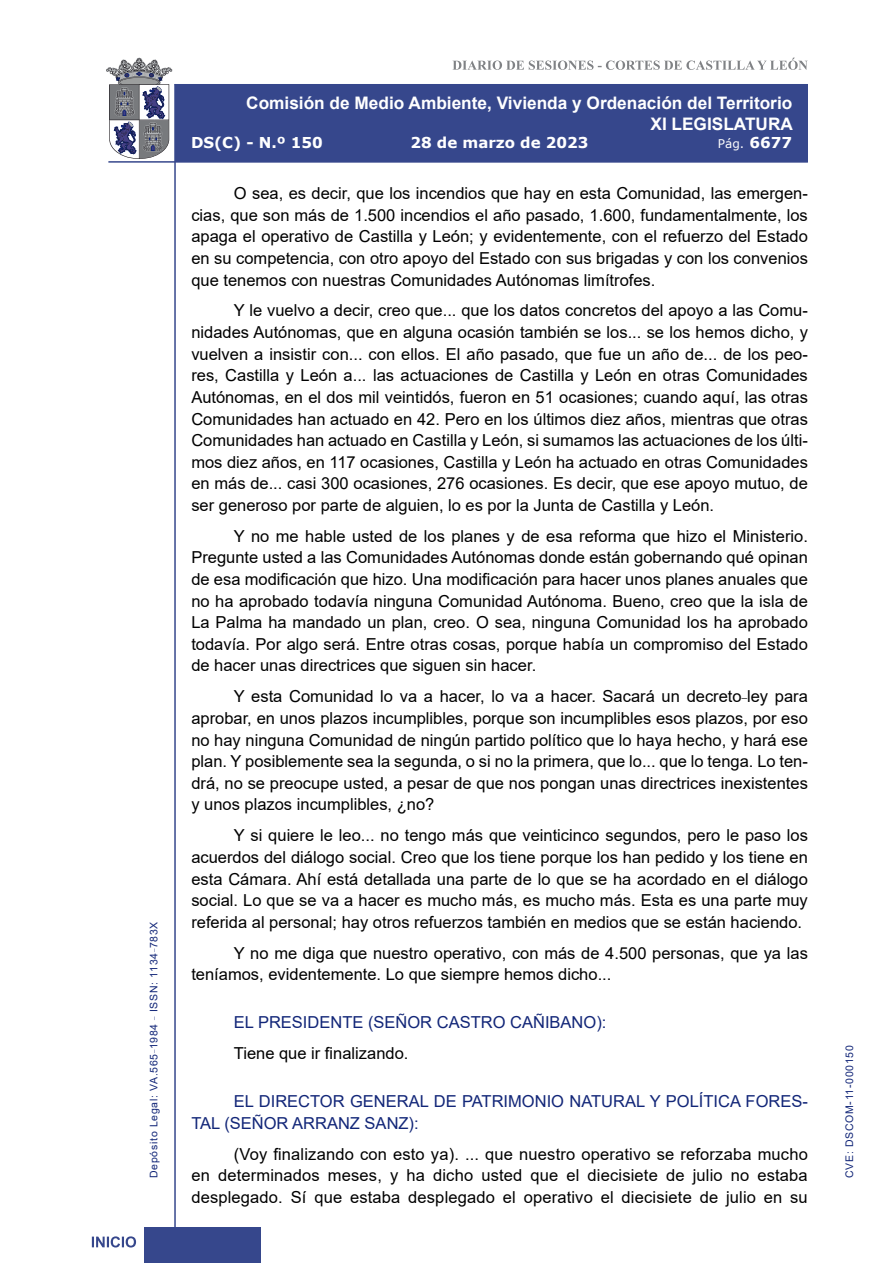
<style>
.page{position:relative;width:893px;height:1263px;background:#fff}
.page>*{position:absolute;margin:0;border:0;box-sizing:border-box;transform-origin:0 0}
.t1{font:700 17.25px/20.7px "Arial";color:#fff;text-align:right}
.t2{font:16.5px/21.6px "Arial";color:#000;text-align:justify}
.Orador{font:16.5px/21.6px "Arial";color:#122678}
.t3{font:700 15px "Verdana";color:#fff}
.t4{font:12px "Verdana";color:#fff}
.t5{font:10.5px "Arial";letter-spacing:.065em;color:#122678}
.s1{font-weight:700;font-size:15px}
</style>
<div class="page">
<svg style="left:452px;top:58px;width:356px;height:12px"></svg>
<hr style="left:174px;top:84px;width:2px;height:1179px;background:#36478c">
<div style="left:144px;top:1227px;width:117px;height:36px;background:#36478c"></div>
<div style="left:175px;top:84px;width:633px;height:78px;background:#36478c"></div>
<hr style="left:108px;top:161px;width:700px;height:2px;background:#36478c">
<svg style="left:92px;top:1236px;width:44px;height:11px"></svg>
<svg style="left:106px;top:58px;width:66px;height:101px"></svg>
<p class="t5" style="left:146px;top:1178px;width:258px;rotate:-90deg">Depósito Legal: VA.565<sup>_</sup>1984 <sup>_</sup> ISSN: 1134<sup>_</sup>783X</p>
<p class="t1" style="left:246px;top:93px;width:548px">Comisión de Medio Ambiente, Vivienda y Ordenación del Territorio<br>XI LEGISLATURA</p>
<p class="t3" style="left:191px;top:132px;width:133px">DS(C) - N.º 150</p>
<p class="t3" style="left:410px;top:132px;width:180px">28 de marzo de 2023</p>
<p class="t4" style="left:718px;top:135px;width:76px">Pág. <span class="s1">6677</span></p>
<p class="t2" style="left:191px;top:182px;width:618px;text-indent:43px">O sea, es decir, que los incendios que hay en esta Comunidad, las emergen&shy;cias, que son más de 1.500 incendios el año pasado, 1.600, fundamentalmente, los apaga el operativo de Castilla y León; y evidentemente, con el refuerzo del Estado en su competencia, con otro apoyo del Estado con sus brigadas y con los convenios que tenemos con nuestras Comunidades Autónomas limítrofes.</p>
<p class="t2" style="left:191px;top:300px;width:618px;text-indent:43px">Y le vuelvo a decir, creo que... que los datos concretos del apoyo a las Comu&shy;nidades Autónomas, que en alguna ocasión también se los... se los hemos dicho, y vuelven a insistir con... con ellos. El año pasado, que fue un año de... de los peo&shy;res, Castilla y León a... las actuaciones de Castilla y León en otras Comunidades Autónomas, en el dos mil veintidós, fueron en 51 ocasiones; cuando aquí, las otras Comunidades han actuado en 42. Pero en los últimos diez años, mientras que otras Comunidades han actuado en Castilla y León, si sumamos las actuaciones de los últi&shy;mos diez años, en 117 ocasiones, Castilla y León ha actuado en otras Comunidades en más de... casi 300 ocasiones, 276 ocasiones. Es decir, que ese apoyo mutuo, de ser generoso por parte de alguien, lo es por la Junta de Castilla y León.</p>
<p class="t2" style="left:191px;top:525px;width:618px;text-indent:43px">Y no me hable usted de los planes y de esa reforma que hizo el Ministerio.<br>Pregunte usted a las Comunidades Autónomas donde están gobernando qué opinan de esa modificación que hizo. Una modificación para hacer unos planes anuales que no ha aprobado todavía ninguna Comunidad Autónoma. Bueno, creo que la isla de La Palma ha mandado un plan, creo. O sea, ninguna Comunidad los ha aprobado todavía. Por algo será. Entre otras cosas, porque había un compromiso del Estado de hacer unas directrices que siguen sin hacer.</p>
<p class="t2" style="left:191px;top:686px;width:618px;text-indent:43px">Y esta Comunidad lo va a hacer, lo va a hacer. Sacará un decreto<sup>_</sup>ley para aprobar, en unos plazos incumplibles, porque son incumplibles esos plazos, por eso no hay ninguna Comunidad de ningún partido político que lo haya hecho, y hará ese plan. Y posiblemente sea la segunda, o si no la primera, que lo... que lo tenga. Lo ten&shy;drá, no se preocupe usted, a pesar de que nos pongan unas directrices inexistentes y unos plazos incumplibles, ¿no?</p>
<p class="t2" style="left:191px;top:825px;width:618px;text-indent:43px">Y si quiere le leo... no tengo más que veinticinco segundos, pero le paso los acuerdos del diálogo social. Creo que los tiene porque los han pedido y los tiene en esta Cámara. Ahí está detallada una parte de lo que se ha acordado en el diálogo social. Lo que se va a hacer es mucho más, es mucho más. Esta es una parte muy referida al personal; hay otros refuerzos también en medios que se están haciendo.</p>
<p class="t2" style="left:191px;top:942px;width:618px;text-indent:43px">Y no me diga que nuestro operativo, con más de 4.500 personas, que ya las teníamos, evidentemente. Lo que siempre hemos dicho...</p>
<p class="Orador" style="left:234px;top:1012px;width:374px">EL PRESIDENTE (SEÑOR CASTRO CAÑIBANO):</p>
<p class="t2" style="left:234px;top:1042px;width:176px">Tiene que ir finalizando.</p>
<p class="Orador" style="left:191px;top:1090px;width:618px;text-indent:43px">EL DIRECTOR GENERAL DE PATRIMONIO NATURAL Y POLÍTICA FORES-<br>TAL (SEÑOR ARRANZ SANZ):</p>
<p class="t2" style="left:191px;top:1143px;width:618px;text-indent:43px">(Voy finalizando con esto ya). ... que nuestro operativo se reforzaba mucho en determinados meses, y ha dicho usted que el diecisiete de julio no estaba desplegado. Sí que estaba desplegado el operativo el diecisiete de julio en su</p>
<p class="t5" style="left:842px;top:1178px;width:134px;rotate:-90deg">CVE: DSCOM-11-000150</p>
</div>
